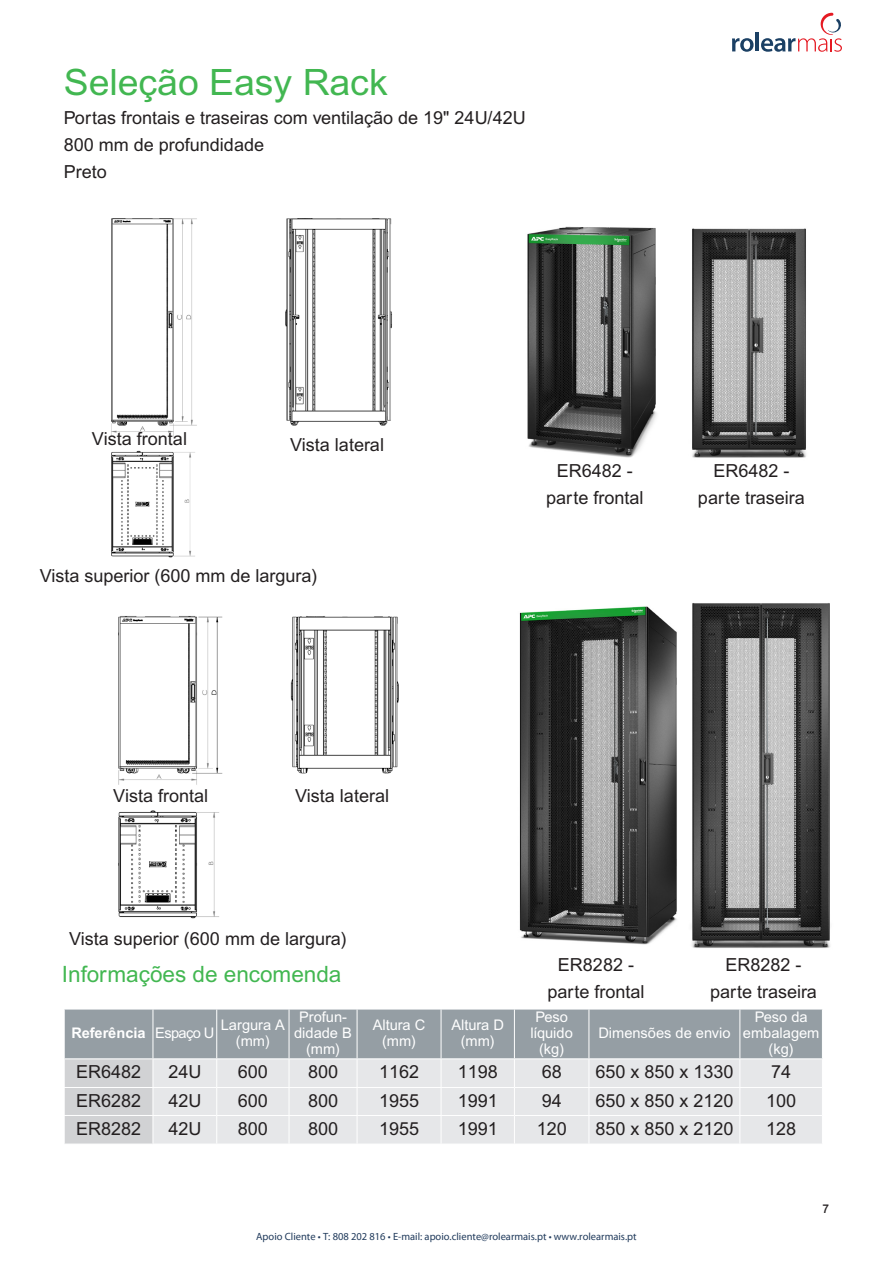
<style>
.page{position:relative;width:893px;height:1263px;background:#fff}
.page>*{position:absolute;margin:0;border:0;box-sizing:border-box;transform-origin:0 0}
.新二标题{font:36.3px "Arial MT Pro";color:#42b751}
.正文标题四{font:22.5px "Arial MT Pro";color:#42b751}
.标题后文字{font:18px/27px "Arial MT Pro";color:#231f20;text-align:center}
.表格正文{font:18px "Arial MT Pro";color:#231f20}
.表头_加粗{font:14.7px/16.2px "Arial MT Pro";color:#fff;text-align:center}
.表头_加粗-2{font:700 14.7px "Arial MT Pro";color:#fff}
.t1{font:500 12px "Arial MT Std";color:#231f20}
.t2{font:10.5px "Myriad Pro";color:#213b5c}
</style>
<div class="page">
<svg style="left:64px;top:1009px;width:759px;height:135px;background:#c8cccf"></svg>
<img style="left:692px;top:228px;width:114px;height:230px">
<img style="left:527px;top:226px;width:130px;height:232px">
<img style="left:692px;top:603px;width:138px;height:345px">
<img style="left:519px;top:606px;width:158px;height:339px">
<img style="left:118px;top:616px;width:281px;height:303px">
<img style="left:111px;top:218px;width:281px;height:340px">
<svg style="left:732px;top:38px;width:22px;height:14px"></svg>
<hr style="left:756px;top:33px;width:3px;height:18px;background:#1b4064">
<svg style="left:761px;top:13px;width:81px;height:39px"></svg>
<p class="新二标题" style="left:64px;top:61px;width:326px">Seleção Easy Rack</p>
<p class="标题后文字" style="left:64px;top:105px;width:463px;text-align:left">Portas frontais e traseiras com ventilação de 19" 24U/42U<br>800 mm de profundidade<br>Preto</p>
<p class="标题后文字" style="left:92px;top:426px;width:97px">Vista frontal</p>
<p class="标题后文字" style="left:290px;top:432px;width:96px">Vista lateral</p>
<p class="标题后文字" style="left:40px;top:563px;width:279px">Vista superior (600 mm de largura)</p>
<p class="标题后文字" style="left:113px;top:783px;width:97px">Vista frontal</p>
<p class="标题后文字" style="left:295px;top:783px;width:96px">Vista lateral</p>
<p class="标题后文字" style="left:69px;top:926px;width:279px">Vista superior (600 mm de largura)</p>
<p class="正文标题四" style="left:62px;top:961px;width:281px">Informações de encomenda</p>
<p class="标题后文字" style="left:546px;top:458px;width:99px">ER6482 - parte frontal</p>
<p class="标题后文字" style="left:698px;top:458px;width:108px">ER6482 - parte traseira</p>
<p class="标题后文字" style="left:547px;top:952px;width:99px">ER8282 - parte frontal</p>
<p class="标题后文字" style="left:710px;top:952px;width:108px">ER8282 - parte traseira</p>
<p class="表头_加粗-2" style="left:71px;top:1024px;width:76px">Referência</p>
<p class="表头_加粗" style="left:155px;top:1026px;width:61px">Espaço U</p>
<p class="表头_加粗" style="left:221px;top:1017px;width:66px">Largura A (mm)</p>
<p class="表头_加粗" style="left:294px;top:1009px;width:59px">Profun&shy;didade B (mm)</p>
<p class="表头_加粗" style="left:373px;top:1017px;width:54px">Altura C (mm)</p>
<p class="表头_加粗" style="left:451px;top:1017px;width:54px">Altura D (mm)</p>
<p class="表头_加粗" style="left:530px;top:1009px;width:44px">Peso líquido (kg)</p>
<p class="表头_加粗" style="left:598px;top:1026px;width:134px">Dimensões de envio</p>
<p class="表头_加粗" style="left:743px;top:1009px;width:78px">Peso da embalagem (kg)</p>
<p class="表格正文" style="left:76px;top:1062px;width:67px">ER6482</p>
<p class="表格正文" style="left:168px;top:1062px;width:35px">24U</p>
<p class="表格正文" style="left:238px;top:1062px;width:32px">600</p>
<p class="表格正文" style="left:308px;top:1062px;width:32px">800</p>
<p class="表格正文" style="left:379px;top:1062px;width:42px">1162</p>
<p class="表格正文" style="left:458px;top:1062px;width:42px">1198</p>
<p class="表格正文" style="left:542px;top:1062px;width:22px">68</p>
<p class="表格正文" style="left:595px;top:1062px;width:140px">650 x 850 x 1330</p>
<p class="表格正文" style="left:771px;top:1062px;width:22px">74</p>
<p class="表格正文" style="left:76px;top:1090px;width:67px">ER6282</p>
<p class="表格正文" style="left:168px;top:1090px;width:35px">42U</p>
<p class="表格正文" style="left:238px;top:1090px;width:32px">600</p>
<p class="表格正文" style="left:308px;top:1090px;width:32px">800</p>
<p class="表格正文" style="left:379px;top:1090px;width:42px">1955</p>
<p class="表格正文" style="left:458px;top:1090px;width:42px">1991</p>
<p class="表格正文" style="left:542px;top:1090px;width:22px">94</p>
<p class="表格正文" style="left:595px;top:1090px;width:140px">650 x 850 x 2120</p>
<p class="表格正文" style="left:766px;top:1090px;width:32px">100</p>
<p class="表格正文" style="left:76px;top:1118px;width:67px">ER8282</p>
<p class="表格正文" style="left:168px;top:1118px;width:35px">42U</p>
<p class="表格正文" style="left:238px;top:1118px;width:32px">800</p>
<p class="表格正文" style="left:308px;top:1118px;width:32px">800</p>
<p class="表格正文" style="left:379px;top:1118px;width:42px">1955</p>
<p class="表格正文" style="left:458px;top:1118px;width:42px">1991</p>
<p class="表格正文" style="left:537px;top:1118px;width:32px">120</p>
<p class="表格正文" style="left:595px;top:1118px;width:140px">850 x 850 x 2120</p>
<p class="表格正文" style="left:766px;top:1118px;width:32px">128</p>
<p class="t2" style="left:256px;top:1229px;width:382px">Apoio Cliente • T: 808 202 816 • E-mail: apoio.cliente@rolearmais.pt • www.rolearmais.pt</p>
<p class="t1" style="left:823px;top:1201px;width:8px">7</p>
</div>
